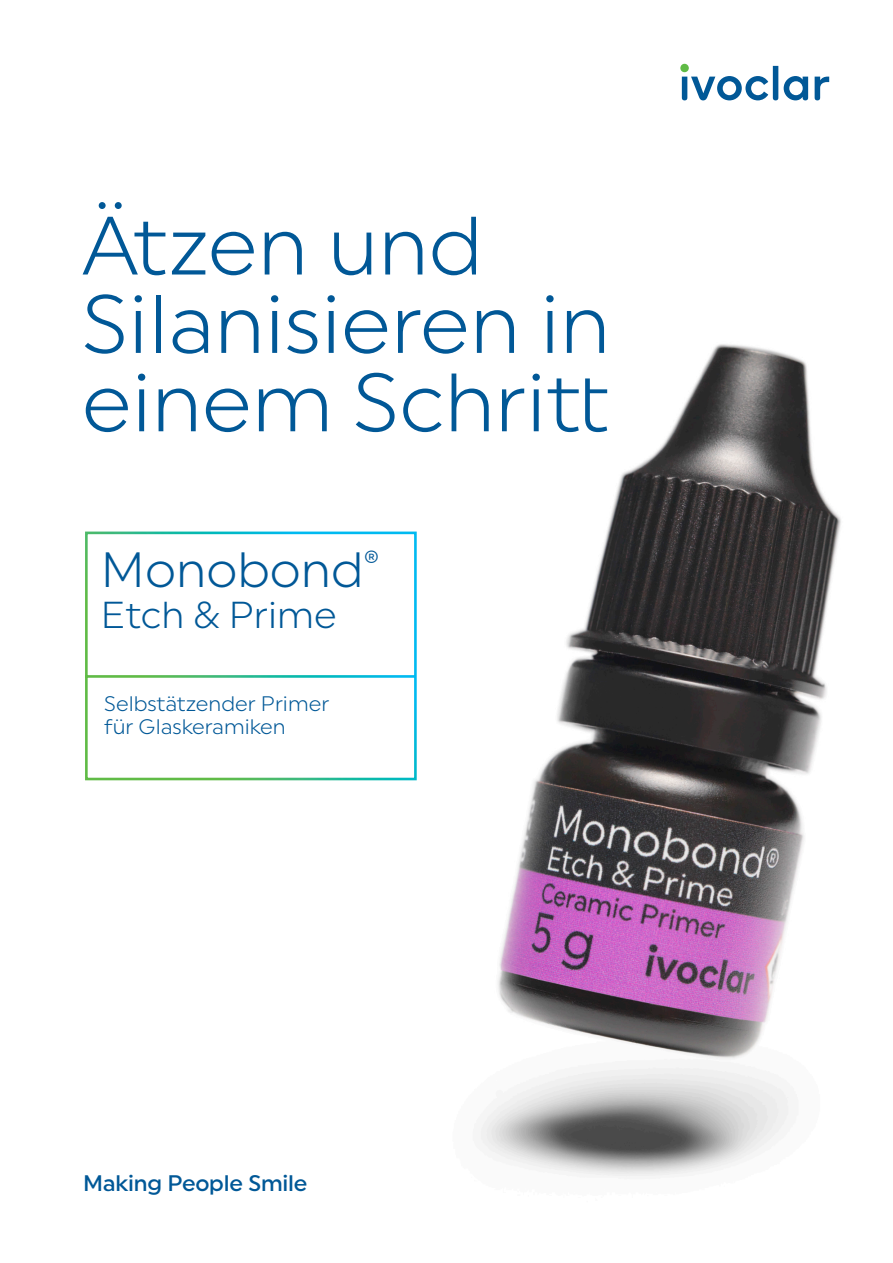
<style>
.page{position:relative;width:893px;height:1263px;background:#fff}
.page>*{position:absolute;margin:0;border:0;box-sizing:border-box;transform-origin:0 0}
.t1{font:82.5px/78.3px "Uniform Pro Ivoclar Lgt";color:#015897}
.t2{font:49.5px "Uniform Pro Ivoclar Lgt";color:#015897}
.t3{font:37.5px "Uniform Pro Ivoclar Lgt";color:#015897}
.t4{font:500 22.5px "Uniform Pro Ivoclar";letter-spacing:-.01em;color:#015897}
.t5{font:21px/22.5px "Uniform Pro Ivoclar Lgt";color:#015897}
</style>
<div class="page">
<img style="left:480px;top:344px;width:361px;height:833px">
<svg style="left:85px;top:531px;width:332px;height:250px"></svg>
<svg style="left:680px;top:64px;width:9px;height:8px"></svg>
<svg style="left:682px;top:66px;width:147px;height:34px"></svg>
<h1 class="t1" style="left:82px;top:206px;width:530px">Ätzen und<br>Silanisieren in einem Schritt</h1>
<h2 class="t2" style="left:101px;top:541px;width:280px">Monobond<sup>®</sup></h2>
<h3 class="t3" style="left:101px;top:593px;width:237px">Etch &amp; Prime</h3>
<p class="t5" style="left:104px;top:692px;width:227px">Selbstätzender Primer für Glaskeramiken</p>
<p class="t4" style="left:83px;top:1170px;width:226px">Making People Smile</p>
</div>
